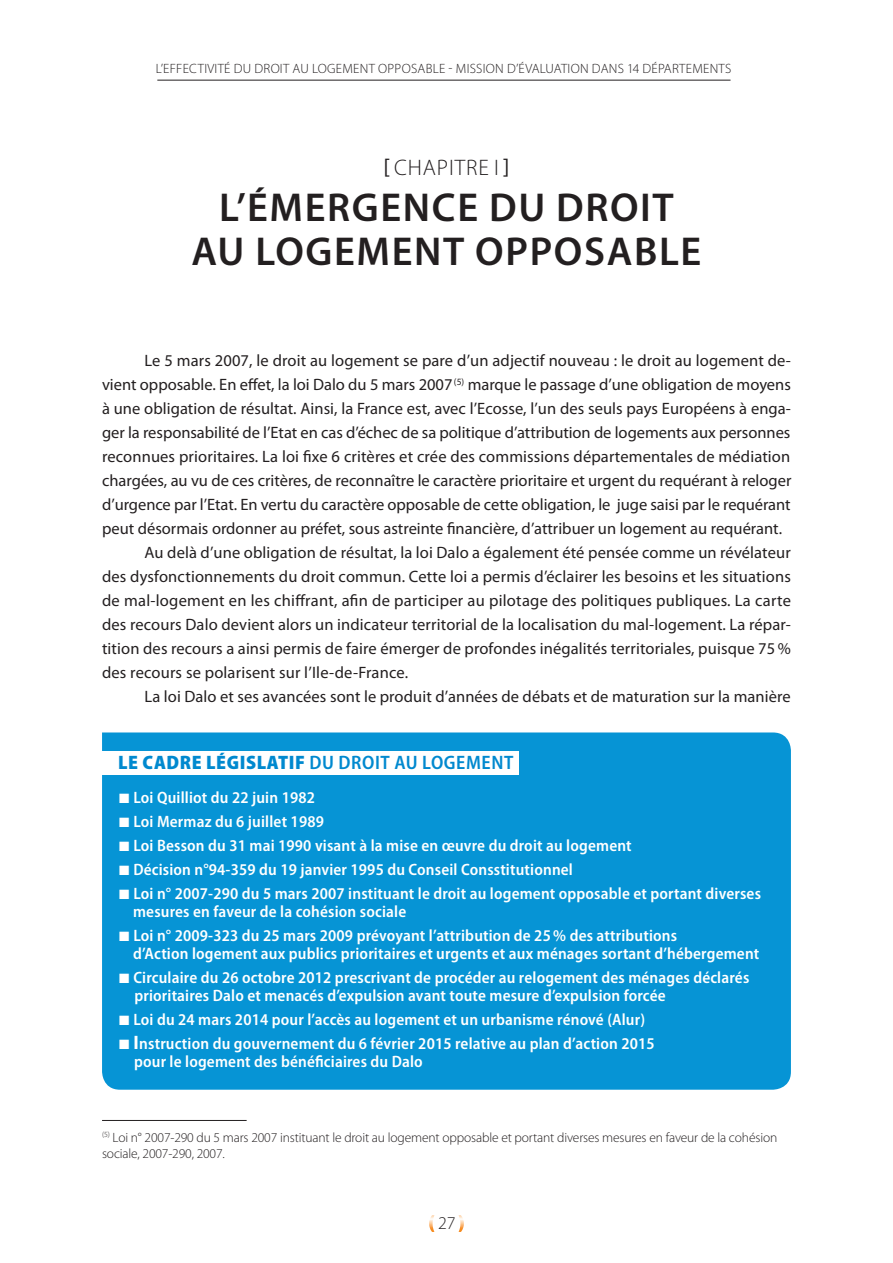
<style>
.page{position:relative;width:893px;height:1263px;background:#fff}
.page>*{position:absolute;margin:0;border:0;box-sizing:border-box;transform-origin:0 0}
.t1{font:600 40.5px/43.5px "Myriad Pro";letter-spacing:.04em;color:#231f20;text-align:center}
.t2{font:300 22.5px "Myriad Pro";letter-spacing:.04em;color:#231f20}
.t3{font:900 semi-condensed 19.5px "Myriad Pro";letter-spacing:.03em;color:#0089cf}
.t4{font:300 18px "Myriad Pro";color:#231f20}
.t5{font:16.5px "Myriad Pro";letter-spacing:.005em;color:#231f20}
.t6{font:600 semi-condensed 16.5px/18px "Myriad Pro";letter-spacing:.01em;color:#fff}
.t7{font:300 13.5px/16.2px "Myriad Pro";letter-spacing:-.01em;color:#231f20}
.t8{font:300 13.5px "Myriad Pro";letter-spacing:.02em;color:#231f20}
.s1{font-weight:400}
.s2{font-weight:600}
.s3{font-weight:700;font-size:19.5px}
.s4{color:#fff}
</style>
<div class="page">
<hr style="left:157px;top:80px;width:573px;height:1px;background:#231f20">
<hr style="left:102px;top:1120px;width:145px;height:1px;background:#231f20">
<div style="left:102px;top:732px;width:689px;height:358px;background:#0694d5"></div>
<div style="left:73px;top:750px;width:446px;height:24px;background:#fff"></div>
<p class="t8" style="left:156px;top:61px;width:577px">L’effectivité du Droit Au Logement Opposable - Mission d’évaluation dan s 14 départements</p>
<h2 class="t2" style="left:383px;top:154px;width:128px"><span class="s1">[</span> Chapitre I <span class="s1">]</span></h2>
<h1 class="t1" style="left:191px;top:185px;width:511px">L’ÉMERGENCE DU DROIT<br>AU LOGEMENT OPPOSABLE</h1>
<p class="t5" style="left:145px;top:350px;width:648px">Le 5 mars 2007, le droit au logement se pare d’un adjectif nouveau : le droit au logement de-</p>
<p class="t5" style="left:102px;top:374px;width:690px">vient opposable. En effet, la loi Dalo du 5 mars 2007<sup>(5)</sup> marque le passage d’une obligation de moyens</p>
<p class="t5" style="left:102px;top:398px;width:690px">à une obligation de résultat. Ainsi, la France est, avec l’Ecosse, l’un des seuls pays Européens à enga-</p>
<p class="t5" style="left:102px;top:422px;width:690px">ger la responsabilité de l’Etat en cas d’échec de sa politique d’attribution de logements aux personnes</p>
<p class="t5" style="left:102px;top:446px;width:690px">reconnues prioritaires. La loi fixe 6 critères et crée des commissions départementales de médiation</p>
<p class="t5" style="left:102px;top:470px;width:691px">chargées, au vu de ces critères, de reconnaître le caractère prioritaire et urgent du requérant à reloger</p>
<p class="t5" style="left:102px;top:494px;width:690px">d’urgence par l’Etat. En vertu du caractère opposable de cette obligation, le juge saisi par le requérant</p>
<p class="t5" style="left:102px;top:518px;width:681px">peut désormais ordonner au préfet, sous astreinte financière, d’attribuer un logement au requérant.</p>
<p class="t5" style="left:145px;top:542px;width:648px">Au delà d’une obligation de résultat, la loi Dalo a également été pensée comme un révélateur</p>
<p class="t5" style="left:102px;top:566px;width:690px">des dysfonctionnements du droit commun. Cette loi a permis d’éclairer les besoins et les situations</p>
<p class="t5" style="left:102px;top:590px;width:690px">de mal-logement en les chiffrant, afin de participer au pilotage des politiques publiques. La carte</p>
<p class="t5" style="left:102px;top:614px;width:690px">des recours Dalo devient alors un indicateur territorial de la localisation du mal-logement. La répar-</p>
<p class="t5" style="left:102px;top:638px;width:690px">tition des recours a ainsi permis de faire émerger de profondes inégalités territoriales, puisque 75 %</p>
<p class="t5" style="left:102px;top:662px;width:308px">des recours se polarisent sur l’I le-de-France.</p>
<p class="t5" style="left:145px;top:686px;width:648px">La loi Dalo et ses avancées sont le produit d’années de débats et de maturation sur la manière</p>
<p class="t3" style="left:118px;top:750px;width:397px">LE CADRE LÉGISLATIF <span class="s2">du droit au logement</span></p>
<p class="t6" style="left:119px;top:788px;width:197px">■ Loi Quilliot du 22 juin 1982</p>
<p class="t6" style="left:119px;top:812px;width:206px">■ Loi Mermaz du 6 juillet 1989</p>
<p class="t6" style="left:119px;top:836px;width:514px">■ Loi Besson du 31 mai 1990 visant à la mise en œuvre du droit au logement</p>
<p class="t6" style="left:119px;top:860px;width:455px">■ Décision n°94-359 du 19 janvier 1995 du Conseil Consstitutionnel</p>
<p class="t6" style="left:133px;top:884px;width:629px;text-indent:-14px">■ Loi n° 2007-290 du 5 mars 2007 instituant le droit au logement opposable et portant diverses mesures en faveur de la cohésion sociale</p>
<p class="t6" style="left:133px;top:926px;width:628px;text-indent:-14px">■ Loi n° 2009-323 du 25 mars 2009 prévoyant l’attribution de 25% des attributions<br>d’Action logement aux publics prioritaires et urgents et aux ménages sortant d’hébergement</p>
<p class="t6" style="left:134px;top:968px;width:616px;text-indent:-15px">■ Circulaire du 26 octobre 2012 prescrivant de procéder au relogement des ménages déclarés prioritaires Dalo et menacés d’expulsion avant toute mesure d’expulsion forcée</p>
<p class="t6" style="left:119px;top:1010px;width:527px">■ Loi du 24 mars 2014 pour l’accès au logement et un urbanisme rénové (Alur)</p>
<p class="t6" style="left:134px;top:1034px;width:522px;text-indent:-15px">■ <span class="s3">I</span>nstruction du gouvernement du 6 février 2015 relative au plan d’action 2015 pour le logement des bénéficiaires du Dalo</p>
<p class="t7" style="left:102px;top:1129px;width:677px"><sup>(5)</sup> Loi n° 2007-290 du 5 mars 2007 instituant le droit au logement opposable et portant diverses mesures en faveur de la cohésion sociale, 2007-290, 2007.</p>
<p class="t4" style="left:428px;top:1212px;width:38px"><span class="s4">❪</span>27<span class="s4">❫</span></p>
</div>
